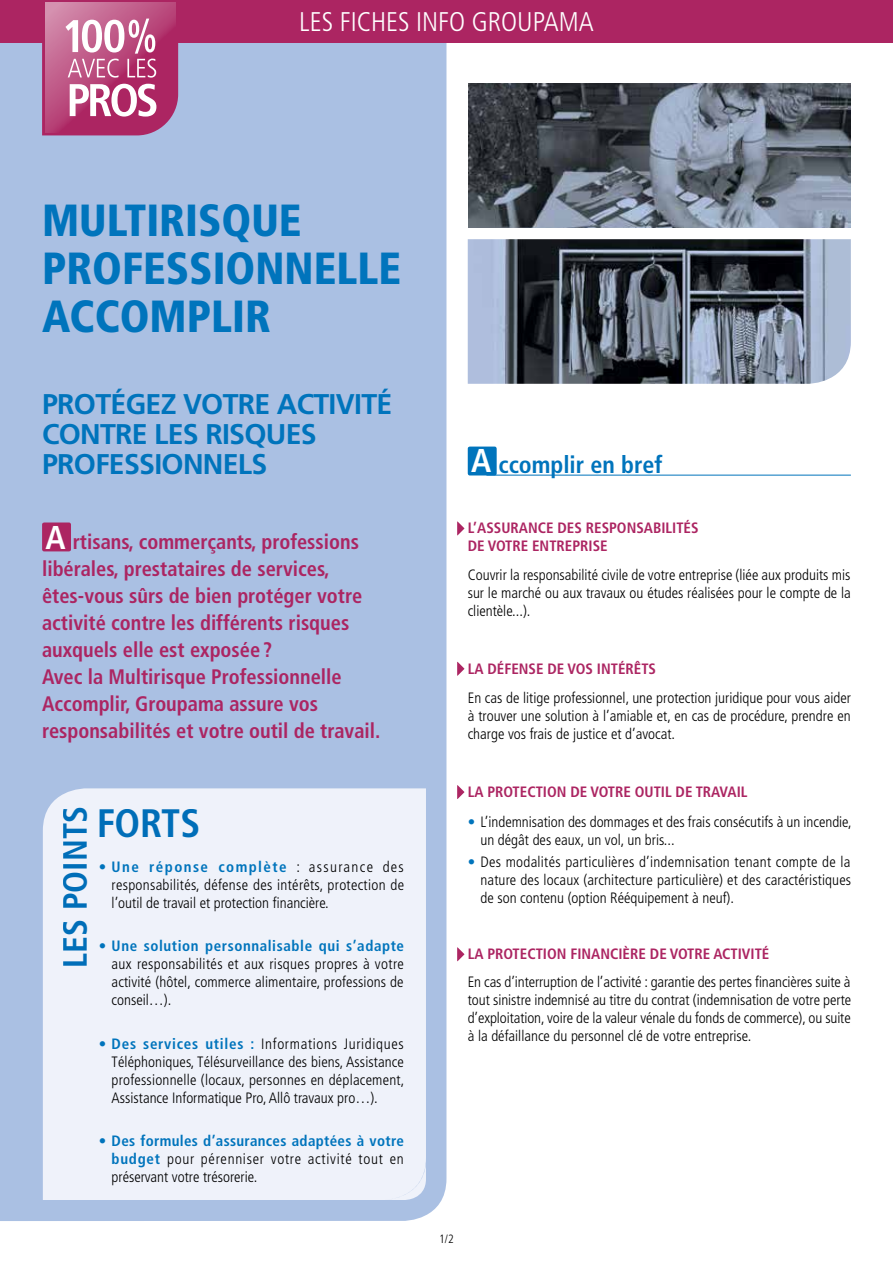
<style>
.page{position:relative;width:893px;height:1263px;background:#fff}
.page>*{position:absolute;margin:0;border:0;box-sizing:border-box;transform-origin:0 0}
.t1{font:900 condensed 45px/48px "Frutiger";color:#0074bc}
.t2{font:700 condensed 39.75px "Frutiger";color:#0074bc}
.t3{font:700 condensed 33.75px "Frutiger";color:#0074bc}
.t4{font:700 28.5px/30px "Frutiger";letter-spacing:-.025em;color:#0074bc}
.t5{font:300 condensed 27px "Frutiger";color:#fff}
.t6{font:700 condensed 24px "Frutiger";color:#0074bc}
.t7{font:700 condensed 21px/27px "Frutiger";color:#ac2562}
.t8{font:300 condensed 15px/18px "Frutiger";color:#000;text-align:justify}
.t9{font:700 condensed 15px/18px "Frutiger";color:#ac2562}
.t10{font:700 condensed 15px "Frutiger";letter-spacing:.04em;color:#0074bc}
.t11{font:300 condensed 12px "Frutiger";color:#000}
.s1{font-size:33px;color:#fff}
.s2{font-weight:700;color:#0074bc}
</style>
<div class="page">
<div style="left:0;top:42px;width:446px;height:1179px;background:#aac0e3"></div>
<div style="left:0;top:0;width:893px;height:42px;background:#ac2562"></div>
<svg style="left:42px;top:2px;width:136px;height:133px;background:#c46893"></svg>
<div style="left:43px;top:788px;width:383px;height:412px;background:#eff2fa"></div>
<img style="left:468px;top:239px;width:383px;height:145px">
<img style="left:468px;top:83px;width:383px;height:145px">
<div style="left:42px;top:522px;width:29px;height:29px;background:#ac2562;border-radius:2px"></div>
<svg style="left:457px;top:521px;width:7px;height:14px"></svg>
<svg style="left:457px;top:785px;width:7px;height:14px"></svg>
<svg style="left:457px;top:947px;width:7px;height:14px"></svg>
<svg style="left:457px;top:662px;width:7px;height:14px"></svg>
<hr style="left:486px;top:475px;width:365px;height:1px;background:#0074bc">
<div style="left:468px;top:447px;width:29px;height:28px;background:#0074bc;border-radius:2px"></div>
<h3 class="t5" style="left:299px;top:7px;width:296px">LES FICHES INFO GROUPAMA</h3>
<h1 class="t1" style="left:42px;top:196px;width:360px">MULTIRISQUE<br>PROFESSIONNELLE<br>ACCOMPLIR</h1>
<h3 class="t4" style="left:42px;top:389px;width:352px">PROTÉGEZ VOTRE ACTIVITÉ<br>CONTRE LES RISQUES<br>PROFESSIONNELS</h3>
<p class="t7" style="left:42px;top:528px;width:340px"><span class="s1">A</span> rtisans, commerçants, professions libérales, prestataires de services, êtes-vous sûrs de bien protéger votre activité contre les différents risques auxquels elle est exposée?<br>Avec la Multirisque Professionnelle Accomplir, Groupama assure vos responsabilités et votre outil de travail.</p>
<h3 class="t3" style="left:55px;top:967px;width:163px;rotate:-90deg">LES POINTS</h3>
<h2 class="t2" style="left:96px;top:800px;width:106px">FORTS</h2>
<p class="t8" style="left:112px;top:858px;width:294px;text-indent:-13px"><span class="s2">• Une réponse complète</span> : assurance des responsabilités, défense des intérêts, protection de l’outil de travail et protection financière.</p>
<p class="t10" style="left:99px;top:937px;width:307px">• Une solution personnalisable qui s’adapte</p>
<p class="t8" style="left:112px;top:955px;width:294px">aux responsabilités et aux risques propres à votre activité (hôtel, commerce alimentaire, professions de conseil…).</p>
<p class="t8" style="left:112px;top:1035px;width:294px;text-indent:-13px"><span class="s2">• Des services utiles :</span> Informations Juridiques Téléphoniques, Télésurveillance des biens, Assistance professionnelle (locaux, personnes en déplacement, Assistance Informatique Pro, Allô travaux pro…).</p>
<p class="t8" style="left:112px;top:1132px;width:294px;text-indent:-13px"><span class="s2">• Des formules d’assurances adaptées à votre budget</span> pour pérenniser votre activité tout en préservant votre trésorerie.</p>
<h3 class="t6" style="left:471px;top:450px;width:193px"><span class="s1">A</span> ccomplir en bref</h3>
<p class="t9" style="left:468px;top:519px;width:232px">L’assurance des responsabilités de votre entreprise</p>
<p class="t8" style="left:468px;top:566px;width:385px">Couvrir la responsabilité civile de votre entreprise (liée aux produits mis sur le marché ou aux travaux ou études réalisées pour le compte de la clientèle...).</p>
<p class="t9" style="left:468px;top:660px;width:190px">La défense de vos intérêts</p>
<p class="t8" style="left:468px;top:689px;width:385px">En cas de litige professionnel, une protection juridique pour vous aider à trouver une solution à l’amiable et, en cas de procédure, prendre en charge vos frais de justice et d’avocat.</p>
<p class="t9" style="left:468px;top:783px;width:278px">La protection de votre outil de travail</p>
<p class="t8" style="left:480px;top:813px;width:373px;text-indent:-13px"><span class="s2">•</span> L’indemnisation des dommages et des frais consécutifs à un incendie, un dégât des eaux, un vol, un bris...</p>
<p class="t8" style="left:480px;top:853px;width:372px;text-indent:-13px"><span class="s2">•</span> Des modalités particulières d’indemnisation tenant compte de la nature des locaux (architecture particulière) et des caractéristiques de son contenu (option Rééquipement à neuf).</p>
<p class="t9" style="left:468px;top:945px;width:303px">La protection financière de votre activité</p>
<p class="t8" style="left:468px;top:973px;width:385px">En cas d’interruption de l’activité : garantie des pertes financières suite à tout sinistre indemnisé au titre du contrat (indemnisation de votre perte d’exploitation, voire de la valeur vénale du fonds de commerce), ou suite à la défaillance du personnel clé de votre entreprise.</p>
<p class="t11" style="left:439px;top:1232px;width:16px">1/2</p>
</div>
